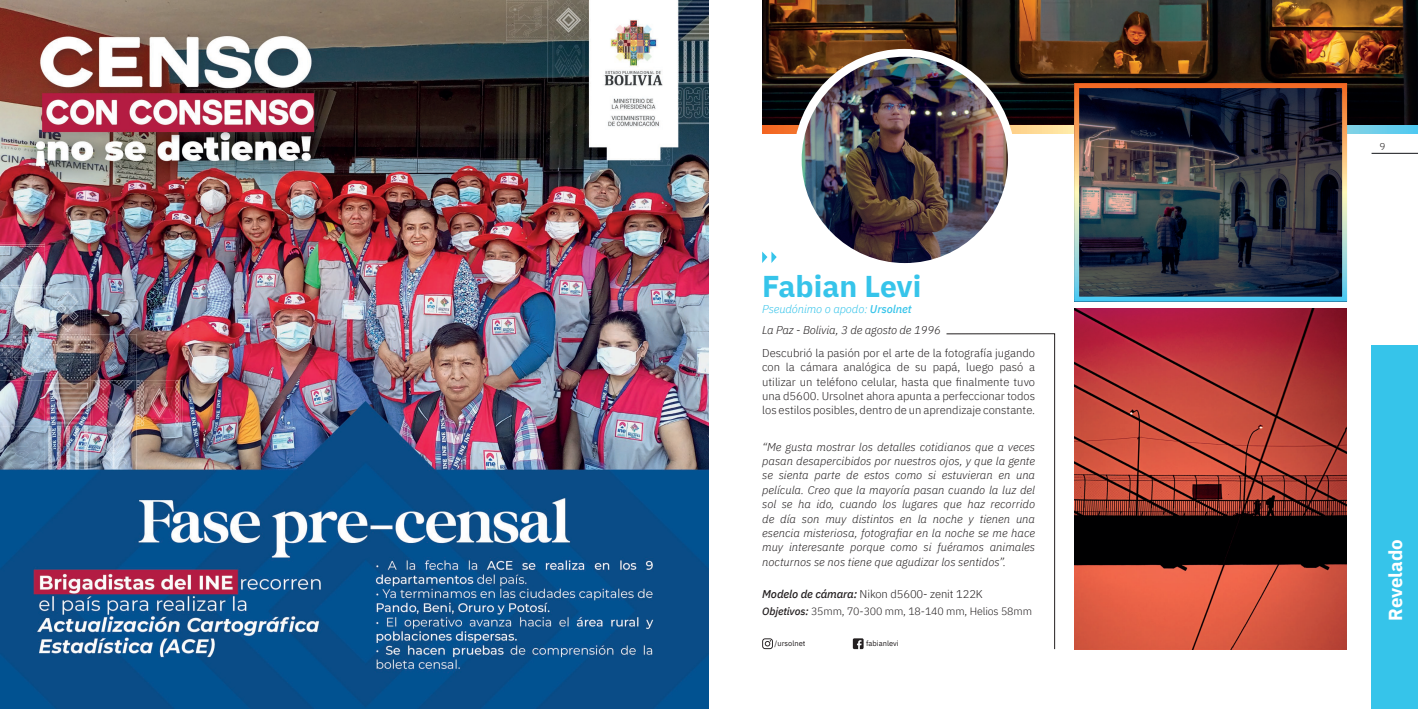
<style>
.page{position:relative;width:1418px;height:709px;background:#fff}
.page>*{position:absolute;margin:0;border:0;box-sizing:border-box;transform-origin:0 0}
.t1{font:700 30px "IBM Plex Sans";color:#36c4ea}
.t2{font:700 18.75px "IBM Plex Sans";color:#fff}
.t3{font:italic 300 11.25px/14.4px "IBM Plex Sans";color:#231f20;text-align:justify}
.t4{font:300 11.25px/14.4px "IBM Plex Sans";color:#231f20;text-align:justify}
.t5{font:italic 300 11.25px "IBM Plex Sans";letter-spacing:-.01em;color:#36c4ea}
.t6{font:300 10.62px "IBM Plex Sans";letter-spacing:-.01em;color:#231f20}
.t7{font:300 10px "IBM Plex Sans";color:#231f20}
.t8{font:7.5px "IBM Plex Sans";color:#231f20}
.s1{font-weight:500}
.s2{font-weight:500;font-style:italic}
</style>
<div class="page">
<hr style="left:1371px;top:153px;width:46px;height:1px;background:#121418">
<div style="left:1371px;top:345px;width:46px;height:364px;background:#36c4ea"></div>
<img style="left:762px;top:0;width:655px;height:125px">
<svg style="left:762px;top:125px;width:655px;height:8px"></svg>
<img style="left:1080px;top:89px;width:260px;height:207px">
<img style="left:1074px;top:309px;width:272px;height:340px">
<svg style="left:762px;top:638px;width:11px;height:11px"></svg>
<div style="left:793px;top:49px;width:222px;height:222px;background:#fff;border-radius:50%"></div>
<img style="left:801px;top:57px;width:207px;height:206px;border-radius:103px">
<svg style="left:946px;top:333px;width:109px;height:316px"></svg>
<svg style="left:762px;top:251px;width:14px;height:12px"></svg>
<svg style="left:852px;top:638px;width:11px;height:11px"></svg>
<img style="left:0;top:0;width:709px;height:709px">
<h1 class="t1" style="left:762px;top:262px;width:161px">Fabian Levi</h1>
<p class="t5" style="left:762px;top:301px;width:151px">Pseudónimo o apodo: <span class="s1">Ursolnet</span></p>
<p class="t3" style="left:762px;top:322px;width:180px">La Paz - Bolivia, 3 de agosto de 1996</p>
<p class="t4" style="left:762px;top:345px;width:274px">Descubrió la pasión por el arte de la fotografía jugando con la cámara analógica de su papá, luego pasó a utilizar un teléfono celular, hasta que finalmente tuvo una d5600. Ursolnet ahora apunta a perfeccionar todos los estilos posibles, dentro de un aprendizaje constante.</p>
<p class="t3" style="left:762px;top:438px;width:274px">“Me gusta mostrar los detalles cotidianos que a veces pasan desapercibidos por nuestros ojos, y que la gente se sienta parte de estos como si estuvieran en una película. Creo que la mayoría pasan cuando la luz del sol se ha ido, cuando los lugares que haz recorrido de día son muy distintos en la noche y tienen una esencia misteriosa, fotografiar en la noche se me hace muy interesante porque como si fuéramos animales nocturnos se nos tiene que agudizar los sentidos”.</p>
<p class="t4" style="left:762px;top:585px;width:222px"><span class="s2">Modelo de cámara:</span> Nikon d5600- zenit 122K</p>
<p class="t6" style="left:762px;top:603px;width:271px"><span class="s2">Objetivos:</span> 35mm, 70-300 mm, 18-140 mm, Helios 58mm</p>
<p class="t8" style="left:774px;top:637px;width:32px">/ursolnet</p>
<p class="t8" style="left:866px;top:637px;width:34px">fabianlevi</p>
<p class="t7" style="left:1379px;top:139px;width:8px">9</p>
<h2 class="t2" style="left:1380px;top:620px;width:83px;rotate:-90deg">Revelado</h2>
</div>
